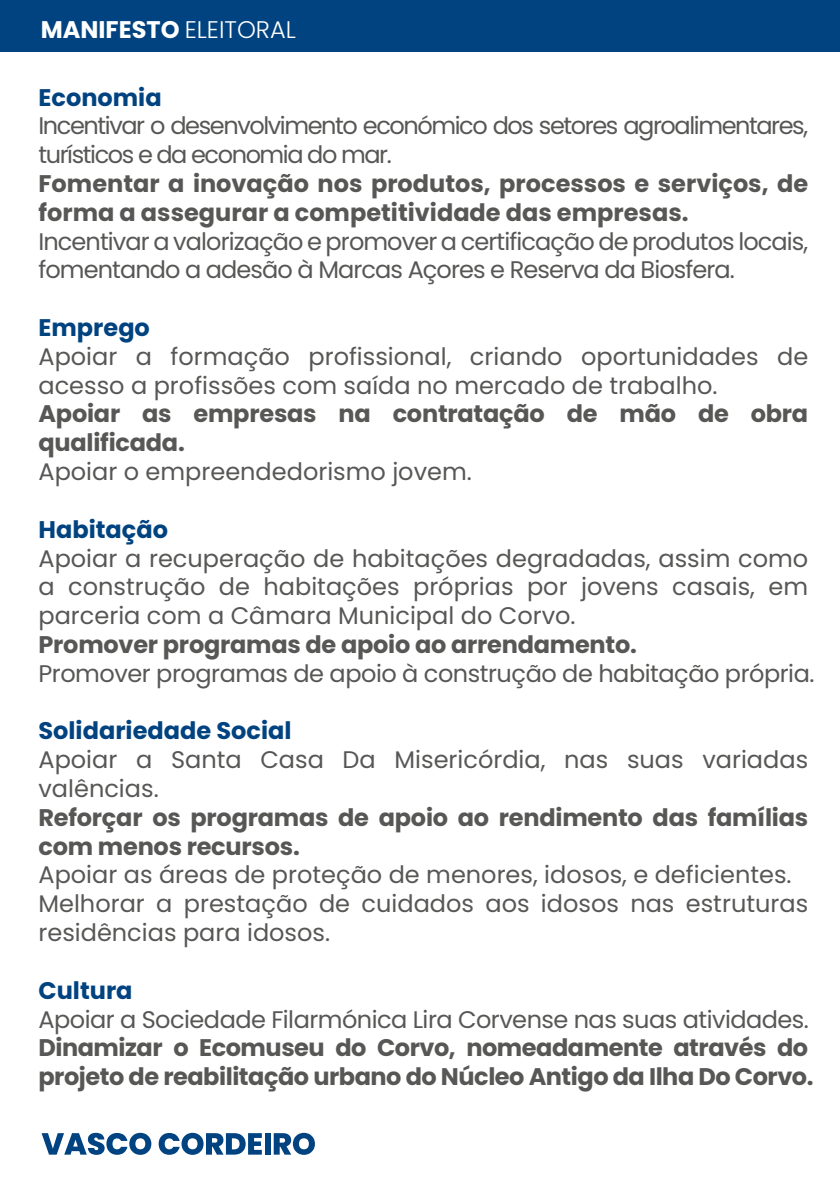
<style>
.page{position:relative;width:840px;height:1191px;background:#fff}
.page>*{position:absolute;margin:0;border:0;box-sizing:border-box;transform-origin:0 0}
.t1{font:24px/28.8px "Poppins";color:#575756}
.t2{font:700 24px/28.8px "Poppins";letter-spacing:-.01em;color:#575756}
.t3{font:24px "Poppins";letter-spacing:-.02em;color:#575756}
.t4{font:24px/28.8px "Poppins";letter-spacing:-.04em;color:#575756}
.t5{font:24px/28.8px "Poppins";letter-spacing:-.06em;color:#575756}
.t6{font:700 24px "Poppins";color:#004380}
.t7{font:700 24px "Poppins";color:#fff}
.s1{font-weight:300}
</style>
<div class="page">
<div style="left:0;top:0;width:839px;height:51px;background:#004380"></div>
<svg style="left:42px;top:1132px;width:109px;height:22px"></svg>
<svg style="left:158px;top:1132px;width:104px;height:22px"></svg>
<div style="left:264px;top:1133px;width:6px;height:21px;background:#004380"></div>
<svg style="left:273px;top:1132px;width:42px;height:22px"></svg>
<p class="t7" style="left:41px;top:16px;width:256px">MANIFESTO <span class="s1">ELEITORAL</span></p>
<p class="t6" style="left:38px;top:83px;width:125px">Economia</p>
<p class="t5" style="left:38px;top:112px;width:770px">Incentivar o desenvolvimento económico dos setores agroalimentares, turísticos e da economia do mar.</p>
<p class="t2" style="left:38px;top:169px;width:770px">Fomentar a inovação nos produtos, processos e serviços, de forma a assegurar a competitividade das empresas.</p>
<p class="t4" style="left:38px;top:227px;width:770px">Incentivar a valorização e promover a certificação de produtos locais, fomentando a adesão à Marcas Açores e Reserva da Biosfera.</p>
<p class="t6" style="left:38px;top:314px;width:113px">Emprego</p>
<p class="t1" style="left:38px;top:342px;width:770px">Apoiar a formação profissional, criando oportunidades de acesso a profissões com saída no mercado de trabalho.</p>
<p class="t2" style="left:38px;top:400px;width:770px">Apoiar as empresas na contratação de mão de obra qualificada.</p>
<p class="t1" style="left:38px;top:457px;width:434px">Apoiar o empreendedorismo jovem.</p>
<p class="t6" style="left:38px;top:515px;width:131px">Habitação</p>
<p class="t1" style="left:38px;top:544px;width:770px;text-align:justify">Apoiar a recuperação de habitações degradadas, assim como a construção de habitações próprias por jovens casais, em parceria com a Câmara Municipal do Corvo.</p>
<p class="t2" style="left:38px;top:630px;width:599px">Promover programas de apoio ao arrendamento.</p>
<p class="t3" style="left:38px;top:659px;width:777px">Promover programas de apoio à construção de habitação própria.</p>
<p class="t6" style="left:38px;top:717px;width:254px">Solidariedade Social</p>
<p class="t1" style="left:38px;top:745px;width:770px">Apoiar a Santa Casa Da Misericórdia, nas suas variadas valências.</p>
<p class="t2" style="left:38px;top:803px;width:770px">Reforçar os programas de apoio ao rendimento das famílias com menos recursos.</p>
<p class="t1" style="left:38px;top:860px;width:770px">Apoiar as áreas de proteção de menores, idosos, e deficientes.<br>Melhorar a prestação de cuidados aos idosos nas estruturas residências para idosos.</p>
<p class="t6" style="left:38px;top:976px;width:96px">Cultura</p>
<p class="t3" style="left:38px;top:1005px;width:771px">Apoiar a Sociedade Filarmónica Lira Corvense nas suas atividades.</p>
<p class="t2" style="left:38px;top:1033px;width:776px">Dinamizar o Ecomuseu do Corvo, nomeadamente através do projeto de reabilitação urbano do Núcleo Antigo da Ilha Do Corvo.</p>
</div>
